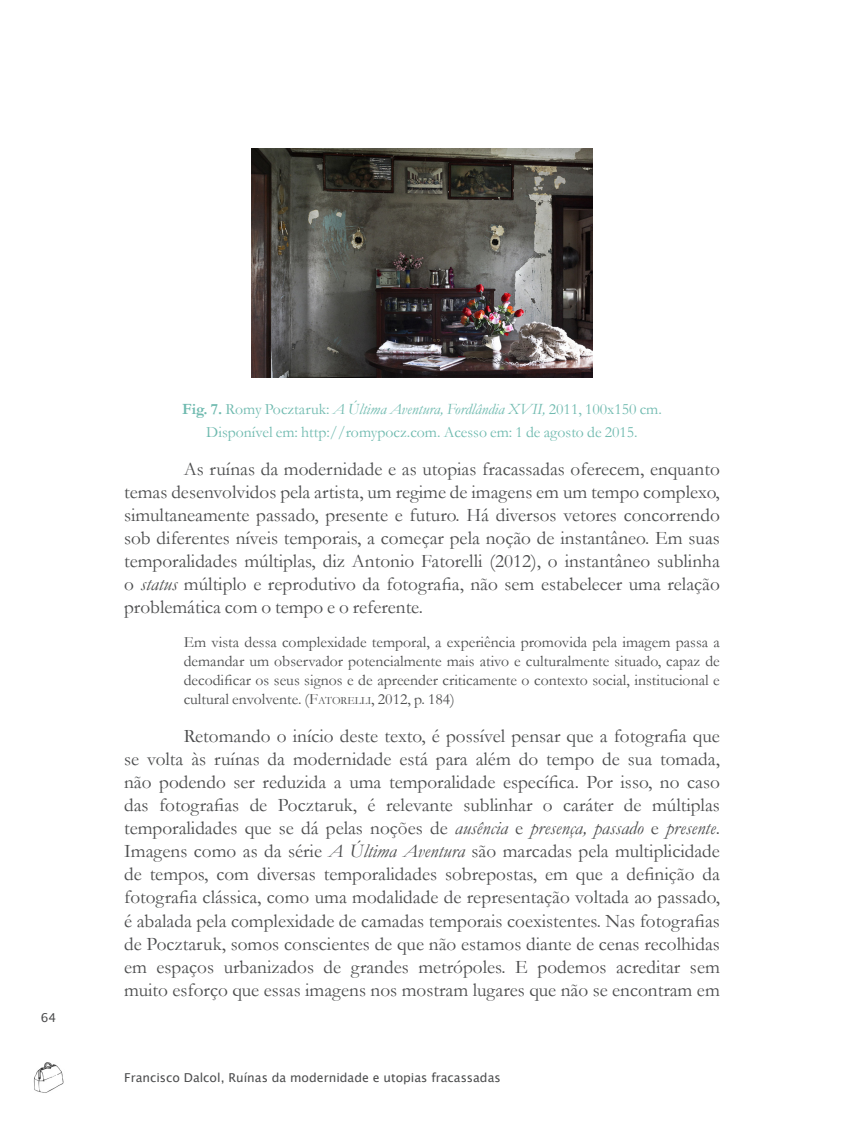
<style>
.page{position:relative;width:844px;height:1141px;background:#fff}
.page>*{position:absolute;margin:0;border:0;box-sizing:border-box;transform-origin:0 0}
.t1{font:19.25px/23.1px "Garamond";color:#4b4c4d;text-align:justify}
.t2{font:15.75px/18.9px "Garamond";color:#4b4c4d;text-align:justify}
.t3{font:italic 15.75px "Garamond";color:#6fbaaf}
.t4{font:15.75px "Garamond";color:#6fbaaf}
.t5{font:12.25px "Lucida Sans Unicode";color:#4b4c4d}
.s1{font-weight:700;font-style:normal}
.s2{font-style:normal}
.s3{font-style:italic}
.s4{font-style:inherit}
.s5{font-size:11.03px}
</style>
<div class="page">
<img style="left:33px;top:1062px;width:31px;height:31px">
<img style="left:252px;top:149px;width:340px;height:228px">
<p class="t5" style="left:41px;top:1008px;width:17px">64</p>
<p class="t3" style="left:182px;top:398px;width:481px"><span class="s1">Fig. 7.</span> <span class="s2">Romy Pocztaruk:</span> A Última Aventura, Fordlândia XVII, <span class="s2">2011, 100x150 cm.</span></p>
<p class="t4" style="left:206px;top:421px;width:433px">Disponível em: http://romypocz.com. Acesso em: 1 de agosto de 2015.</p>
<p class="t1" style="left:124px;top:457px;width:597px;text-indent:60px">As ruínas da modernidade e as utopias fracassadas oferecem, enquanto temas desenvolvidos pela artista, um regime de imagens em um tempo complexo, simultaneamente passado, presente e futuro. Há diversos vetores concorrendo sob diferentes níveis temporais, a começar pela noção de instantâneo. Em suas temporalidades múltiplas, diz Antonio Fatorelli (2012), o instantâneo sublinha o <span class="s3">status</span> múltiplo e reprodutivo da fotografia, não sem estabelecer uma relação problemática com o tempo e o referente.</p>
<p class="t2" style="left:184px;top:632px;width:537px">Em vista dessa complexidade temporal, a experiência promovida pela imagem passa a demandar um observador potencialmente mais ativo e culturalmente situado, capaz de decodificar os seus signos e de apreender criticamente o contexto social, institucional e cultural envolvente. (<span class="s4">F</span><span class="s5">ATORELLI</span>, 2012, p. 184)</p>
<p class="t1" style="left:124px;top:724px;width:597px;text-indent:60px">Retomando o início deste texto, é possível pensar que a fotografia que se volta às ruínas da modernidade está para além do tempo de sua tomada, não podendo ser reduzida a uma temporalidade específica. Por isso, no caso das fotografias de Pocztaruk, é relevante sublinhar o caráter de múltiplas temporalidades que se dá pelas noções de <span class="s3">ausência</span> e <span class="s3">presença, passado</span> e <span class="s3">presente</span>.<br>Imagens como as da série <span class="s3">A Última Aventura</span> são marcadas pela multiplicidade de tempos, com diversas temporalidades sobrepostas, em que a definição da fotografia clássica, como uma modalidade de representação voltada ao passado, é abalada pela complexidade de camadas temporais coexistentes. Nas fotografias de Pocztaruk, somos conscientes de que não estamos diante de cenas recolhidas em espaços urbanizados de grandes metrópoles. E podemos acreditar sem muito esforço que essas imagens nos mostram lugares que não se encontram em</p>
<p class="t5" style="left:124px;top:1068px;width:378px">Francisco Dalcol, Ruínas da modernidade e utopias fracassadas</p>
</div>
